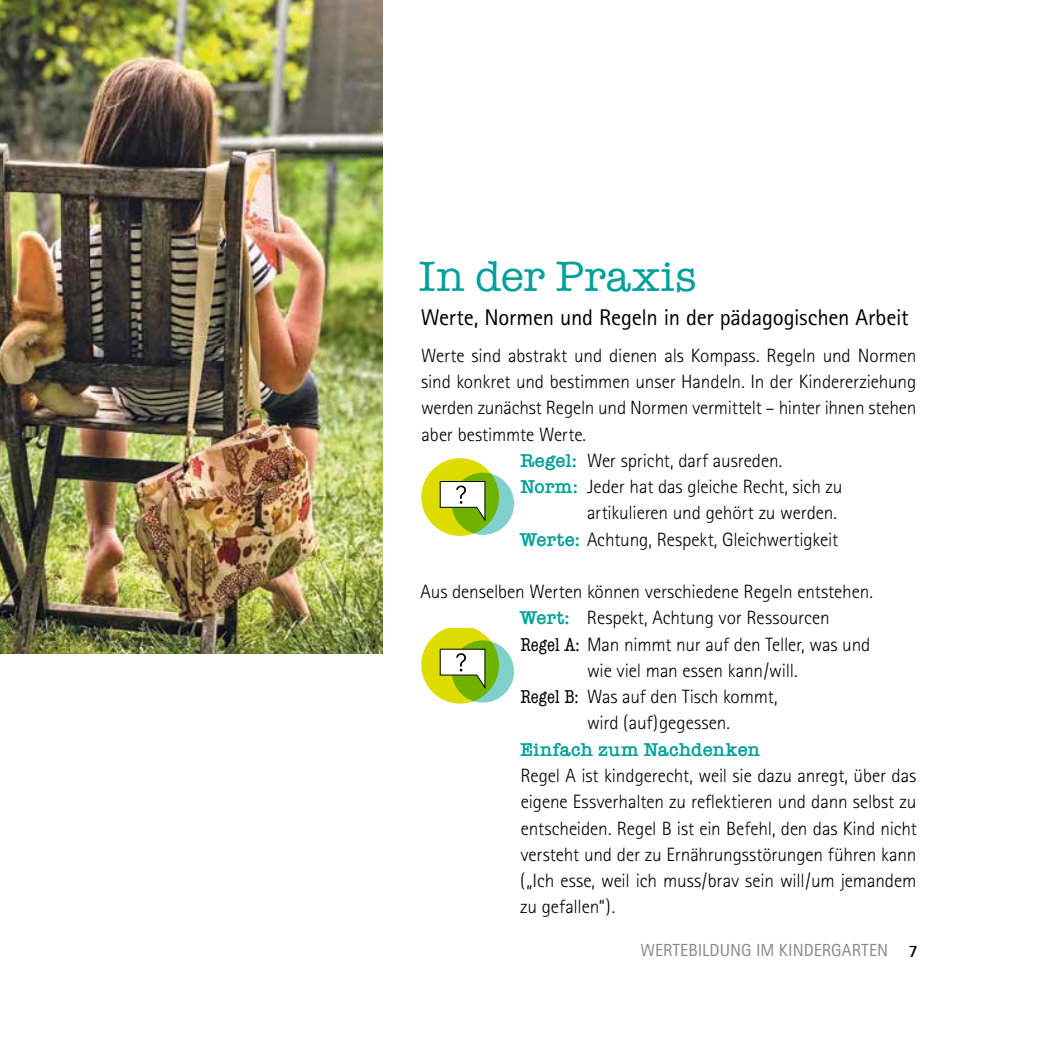
<style>
.page{position:relative;width:1042px;height:1042px;background:#fff}
.page>*{position:absolute;margin:0;border:0;box-sizing:border-box;transform-origin:0 0}
.t1{font:43.75px "American Typewriter";letter-spacing:.015em;color:#00a19a}
.t2{font:22.75px "Rotis Sans Serif";letter-spacing:-.01em;color:#000}
.t3{font:300 19.25px/26.2px "Rotis Sans Serif";letter-spacing:-.01em;color:#000;text-align:justify}
.t4{font:600 19.25px "American Typewriter";letter-spacing:.005em;color:#00a19a}
.t5{font:17.5px "Rotis Sans Serif";color:#878787}
.t6{font:700 17.5px "Rotis Sans Serif";color:#000}
.s1{font-family:"American Typewriter";font-weight:600;color:#00a19a}
.s2{font-family:"American Typewriter";font-weight:400;font-stretch:condensed}
</style>
<div class="page">
<img style="left:0;top:0;width:382px;height:654px">
<div style="left:421px;top:458px;width:78px;height:78px;background:#dedc00;border-radius:50%"></div>
<svg style="left:452px;top:473px;width:62px;height:62px"></svg>
<svg style="left:439px;top:481px;width:47px;height:42px"></svg>
<div style="left:452px;top:640px;width:62px;height:62px;background:#80d0cc;border-radius:50%"></div>
<svg style="left:421px;top:628px;width:78px;height:75px"></svg>
<h1 class="t1" style="left:419px;top:243px;width:279px">In der Praxis</h1>
<p class="t2" style="left:421px;top:304px;width:490px">Werte, Normen und Regeln in der pädagogischen Arbeit</p>
<p class="t3" style="left:421px;top:342px;width:497px">Werte sind abstrakt und dienen als Kompass. Regeln und Normen sind konkret und bestimmen unser Handeln. In der Kindererziehung werden zunächst Regeln und Normen vermittelt – hinter ihnen stehen aber bestimmte Werte.</p>
<p class="t3" style="left:520px;top:447px;width:263px"><span class="s1">Regel:</span> Wer spricht, darf ausreden.</p>
<p class="t3" style="left:520px;top:473px;width:324px;text-align:right"><span class="s1">Norm:</span> Jeder hat das gleiche Recht, sich zu artikulieren und gehört zu werden.<br><span class="s1">Werte:</span> Achtung, Respekt, Gleichwertigkeit</p>
<p class="t3" style="left:520px;top:578px;width:355px;text-align:left;text-indent:-99px">Aus denselben Werten können verschiedene Regeln entstehen.<br><span class="s1">Wert:</span> Respekt, Achtung vor Ressourcen<br><span class="s2">Regel A:</span> Man nimmt nur auf den Teller, was und</p>
<p class="t3" style="left:587px;top:657px;width:212px">wie viel man essen kann/will.</p>
<p class="t3" style="left:520px;top:683px;width:259px"><span class="s2">Regel B:</span> Was auf den Tisch kommt,</p>
<p class="t3" style="left:587px;top:710px;width:145px">wird (auf)gegessen.</p>
<h4 class="t4" style="left:520px;top:734px;width:241px">Einfach zum Nachdenken</h4>
<p class="t3" style="left:520px;top:762px;width:398px">Regel A ist kindgerecht, weil sie dazu anregt, über das eigene Essverhalten zu reflektieren und dann selbst zu entscheiden. Regel B ist ein Befehl, den das Kind nicht versteht und der zu Ernährungsstörungen führen kann („Ich esse, weil ich muss/brav sein will/um jemandem zu gefallen“).</p>
<p class="t6" style="left:908px;top:939px;width:11px">7</p>
<p class="t5" style="left:640px;top:940px;width:249px">WERTEBILDUNG IM KINDERGARTEN</p>
</div>
